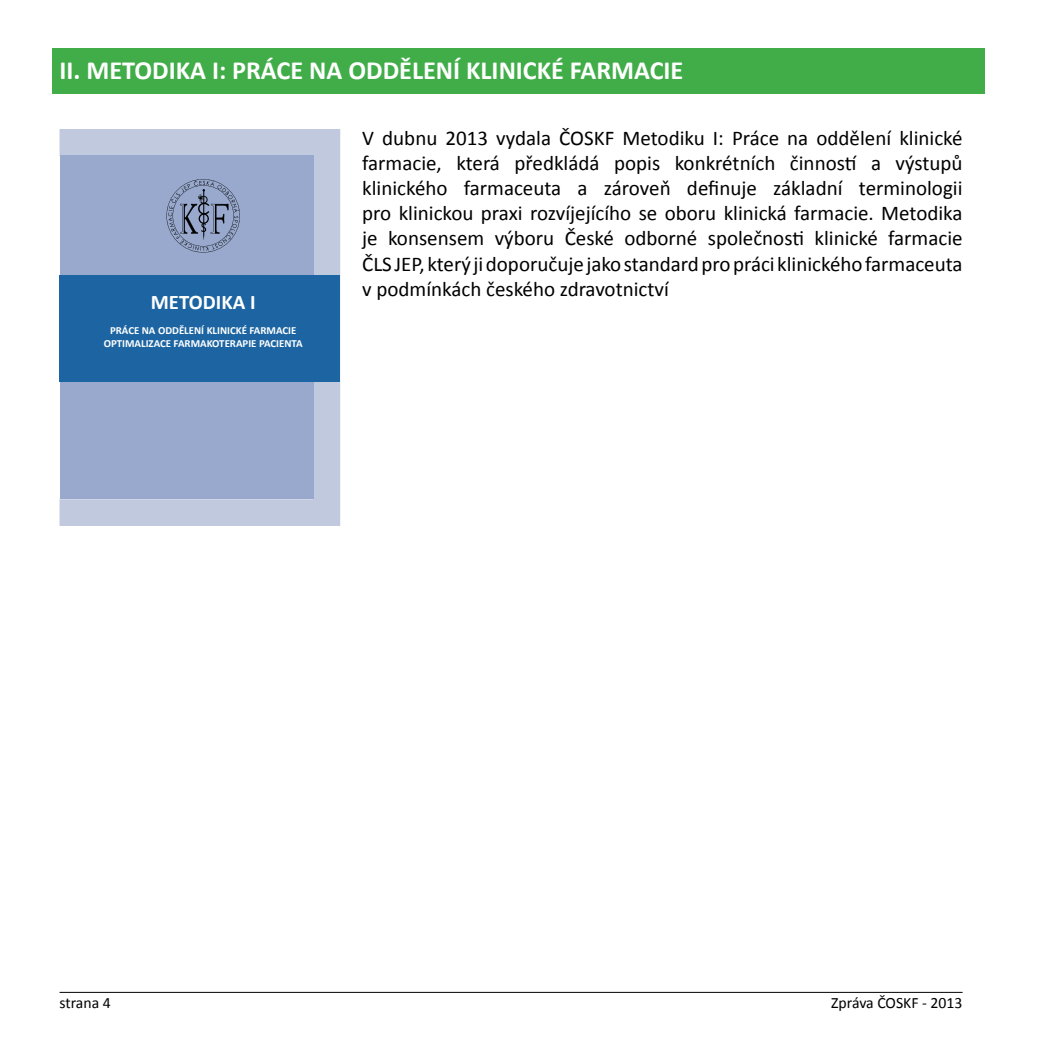
<style>
.page{position:relative;width:1042px;height:1042px;background:#fff}
.page>*{position:absolute;margin:0;border:0;box-sizing:border-box;transform-origin:0 0}
.t1{font:700 26.25px "Calibri";color:#fff}
.t2{font:21px/25.2px "Calibri";color:#000;text-align:justify}
.t3{font:700 20.82px "Calibri";color:#fff}
.t4{font:15.75px "Calibri";color:#000}
.t5{font:700 10.85px/13px "Calibri";color:#fff;text-align:center}
</style>
<div class="page">
<hr style="left:60px;top:992px;width:902px;height:1px;background:#000">
<div style="left:52px;top:48px;width:933px;height:46px;background:#41ad49"></div>
<div style="left:60px;top:129px;width:280px;height:397px;background:#c1c9df"></div>
<div style="left:60px;top:156px;width:253px;height:343px;background:#98a9cd"></div>
<div style="left:60px;top:275px;width:280px;height:107px;background:#1c65a2"></div>
<svg style="left:166px;top:179px;width:74px;height:73px"></svg>
<p class="t1" style="left:60px;top:54px;width:625px">II. METODIKA I: PRÁCE NA ODDĚLENÍ KLINICKÉ FARMACIE</p>
<p class="t3" style="left:151px;top:289px;width:106px">METODIKA I</p>
<p class="t5" style="left:104px;top:324px;width:200px">PRÁCE NA ODDĚLENÍ KLINICKÉ FARMACIE<br>OPTIMALIZACE FARMAKOTERAPIE PACIENTA</p>
<p class="t2" style="left:362px;top:125px;width:602px">V dubnu 2013 vydala ČOSKF Metodiku I: Práce na oddělení klinické farmacie, která předkládá popis konkrétních činností a výstupů klinického farmaceuta a zároveň definuje základní terminologii pro klinickou praxi rozvíjejícího se oboru klinická farmacie. Metodika je konsensem výboru České odborné společnosti klinické farmacie ČLS JEP, který ji doporučuje jako standard pro práci klinického farmaceuta v podmínkách českého zdravotnictví</p>
<p class="t4" style="left:60px;top:992px;width:53px">strana 4</p>
<p class="t4" style="left:831px;top:992px;width:133px">Zpráva ČOSKF - 2013</p>
</div>
